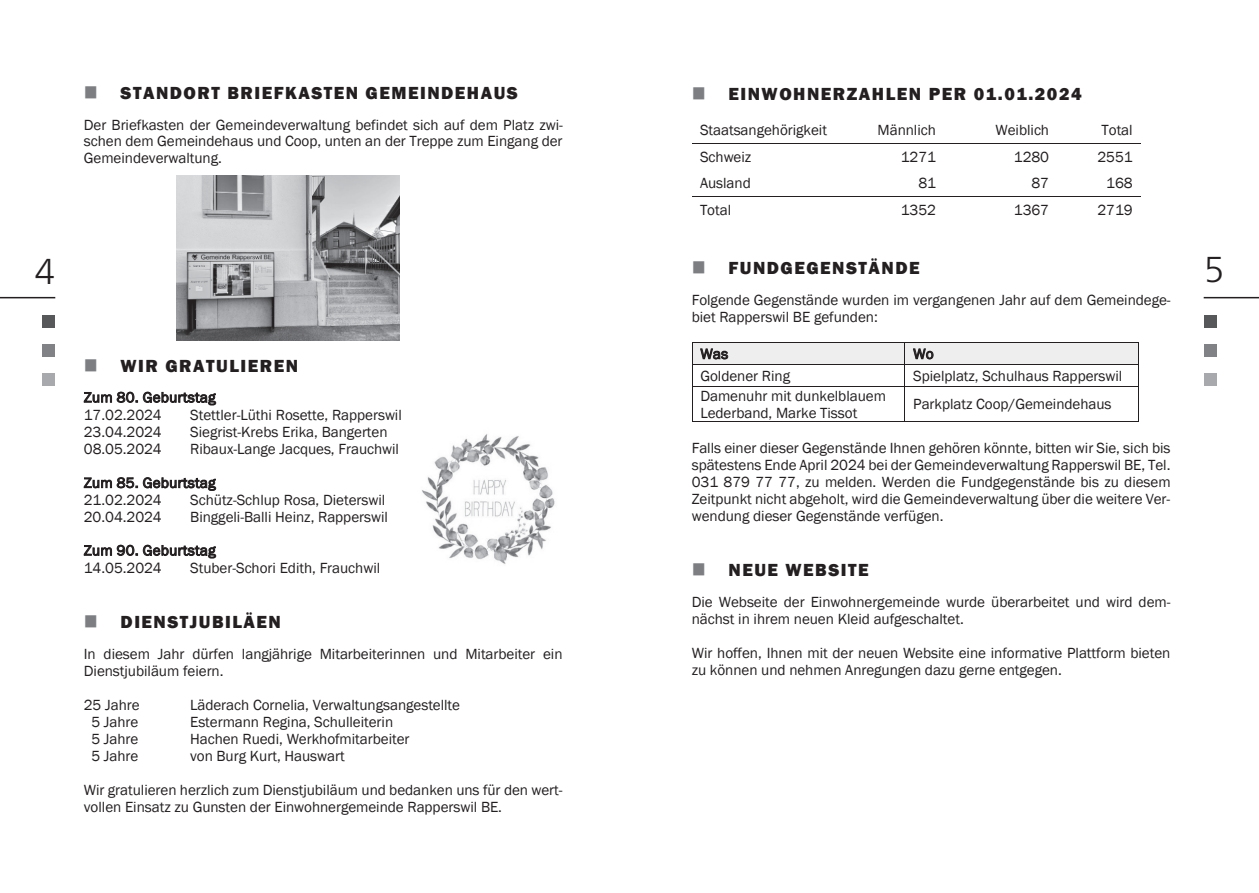
<style>
.page{position:relative;width:1259px;height:893px;background:#fff}
.page>*{position:absolute;margin:0;border:0;box-sizing:border-box;transform-origin:0 0}
.t1{font:300 36px "Frutiger Neue LT";color:#231f20}
.t2{font:800 18px "Franklin Gothic";letter-spacing:.085em;color:#231f20}
.t3{font:15.15px/17px "Franklin Gothic";letter-spacing:-.005em;color:#231f20}
.t4{font:14.85px "Franklin Gothic";letter-spacing:.015em;color:#231f20}
.s1{color:#7c7e81}
</style>
<div class="page">
<hr style="left:692px;top:143px;width:151px;height:1px;background:#231f20">
<hr style="left:844px;top:143px;width:100px;height:1px;background:#231f20">
<hr style="left:944px;top:143px;width:113px;height:1px;background:#231f20">
<hr style="left:1058px;top:143px;width:83px;height:1px;background:#231f20">
<hr style="left:692px;top:196px;width:151px;height:1px;background:#231f20">
<hr style="left:844px;top:196px;width:100px;height:1px;background:#231f20">
<hr style="left:944px;top:196px;width:113px;height:1px;background:#231f20">
<hr style="left:1058px;top:196px;width:83px;height:1px;background:#231f20">
<div style="left:692px;top:343px;width:212px;height:21px;background:#eeeeef"></div>
<div style="left:905px;top:343px;width:233px;height:21px;background:#eeeeef"></div>
<hr style="left:692px;top:342px;width:212px;height:1px;background:#231f20">
<hr style="left:905px;top:342px;width:233px;height:1px;background:#231f20">
<hr style="left:692px;top:364px;width:212px;height:1px;background:#231f20">
<hr style="left:905px;top:364px;width:233px;height:1px;background:#231f20">
<svg style="left:692px;top:343px;width:1px;height:43px"></svg>
<hr style="left:692px;top:386px;width:212px;height:1px;background:#231f20">
<svg style="left:904px;top:342px;width:1px;height:45px"></svg>
<hr style="left:905px;top:386px;width:233px;height:1px;background:#231f20">
<svg style="left:1138px;top:342px;width:1px;height:45px"></svg>
<hr style="left:692px;top:387px;width:1px;height:34px;background:#231f20">
<hr style="left:692px;top:421px;width:212px;height:1px;background:#231f20">
<hr style="left:904px;top:387px;width:1px;height:34px;background:#231f20">
<hr style="left:905px;top:421px;width:233px;height:1px;background:#231f20">
<hr style="left:1138px;top:387px;width:1px;height:34px;background:#231f20">
<hr style="left:1203px;top:297px;width:56px;height:1px;background:#231f20">
<div style="left:1203px;top:315px;width:13px;height:12px;background:#57585a"></div>
<div style="left:1203px;top:344px;width:13px;height:12px;background:#808285"></div>
<div style="left:1203px;top:373px;width:13px;height:12px;background:#a8a9ad"></div>
<img style="left:422px;top:434px;width:133px;height:130px">
<img style="left:177px;top:175px;width:223px;height:165px">
<hr style="left:0;top:297px;width:55px;height:1px;background:#231f20">
<div style="left:43px;top:315px;width:12px;height:12px;background:#57585a"></div>
<div style="left:43px;top:344px;width:12px;height:12px;background:#808285"></div>
<div style="left:43px;top:373px;width:12px;height:12px;background:#a8a9ad"></div>
<p class="t2" style="left:84px;top:81px;width:435px"><span class="s1">■</span> STANDORT BRIEFKASTEN GEMEINDEHAUS</p>
<p class="t3" style="left:84px;top:116px;width:480px;text-align:justify">Der Briefkasten der Gemeindeverwaltung befindet sich auf dem Platz zwi&shy;schen dem Gemeindehaus und Coop, unten an der Treppe zum Eingang der Gemeindeverwaltung.</p>
<h1 class="t1" style="left:35px;top:250px;width:22px">4</h1>
<p class="t2" style="left:84px;top:354px;width:216px"><span class="s1">■</span> WIR GRATULIEREN</p>
<p class="t4" style="left:84px;top:388px;width:133px">Zum 80. Geburtstag</p>
<p class="t3" style="left:84px;top:407px;width:79px">17.02.2024</p>
<p class="t3" style="left:190px;top:407px;width:213px">Stettler-Lüthi Rosette, Rapperswil</p>
<p class="t3" style="left:84px;top:424px;width:79px">23.04.2024</p>
<p class="t3" style="left:190px;top:424px;width:199px">Siegrist-Krebs Erika, Bangerten</p>
<p class="t3" style="left:84px;top:440px;width:79px">08.05.2024</p>
<p class="t3" style="left:190px;top:440px;width:210px">Ribaux-Lange Jacques, Frauchwil</p>
<p class="t4" style="left:84px;top:473px;width:133px">Zum 85. Geburtstag</p>
<p class="t3" style="left:84px;top:492px;width:79px">21.02.2024</p>
<p class="t3" style="left:190px;top:492px;width:197px">Schütz-Schlup Rosa, Dieterswil</p>
<p class="t3" style="left:84px;top:508px;width:79px">20.04.2024</p>
<p class="t3" style="left:190px;top:508px;width:199px">Binggeli-Balli Heinz, Rapperswil</p>
<p class="t4" style="left:84px;top:541px;width:133px">Zum 90. Geburtstag</p>
<p class="t3" style="left:84px;top:560px;width:79px">14.05.2024</p>
<p class="t3" style="left:190px;top:560px;width:191px">Stuber-Schori Edith, Frauchwil</p>
<p class="t2" style="left:84px;top:610px;width:198px"><span class="s1">■</span> DIENSTJUBILÄEN</p>
<p class="t3" style="left:84px;top:646px;width:480px">In diesem Jahr dürfen langjährige Mitarbeiterinnen und Mitarbeiter ein<br>Dienstjubiläum feiern.</p>
<p class="t3" style="left:84px;top:696px;width:57px">25 Jahre</p>
<p class="t3" style="left:190px;top:696px;width:271px">Läderach Cornelia, Verwaltungsangestellte</p>
<p class="t3" style="left:91px;top:714px;width:49px">5 Jahre</p>
<p class="t3" style="left:190px;top:714px;width:205px">Estermann Regina, Schulleiterin</p>
<p class="t3" style="left:91px;top:731px;width:49px">5 Jahre</p>
<p class="t3" style="left:190px;top:731px;width:221px">Hachen Ruedi, Werkhofmitarbeiter</p>
<p class="t3" style="left:91px;top:748px;width:49px">5 Jahre</p>
<p class="t3" style="left:190px;top:748px;width:156px">von Burg Kurt, Hauswart</p>
<p class="t3" style="left:84px;top:781px;width:480px">Wir gratulieren herzlich zum Dienstjubiläum und bedanken uns für den wert&shy;vollen Einsatz zu Gunsten der Einwohnergemeinde Rapperswil BE.</p>
<p class="t2" style="left:692px;top:82px;width:391px"><span class="s1">■</span> EINWOHNERZAHLEN PER 01.01.2024</p>
<p class="t3" style="left:700px;top:122px;width:128px">Staatsangehörigkeit</p>
<p class="t3" style="left:877px;top:122px;width:60px">Männlich</p>
<p class="t3" style="left:995px;top:122px;width:55px">Weiblich</p>
<p class="t3" style="left:1101px;top:122px;width:33px">Total</p>
<p class="t3" style="left:700px;top:149px;width:53px">Schweiz</p>
<p class="t3" style="left:900px;top:149px;width:37px">1271</p>
<p class="t3" style="left:1014px;top:149px;width:37px">1280</p>
<p class="t3" style="left:1097px;top:149px;width:37px">2551</p>
<p class="t3" style="left:700px;top:175px;width:52px">Ausland</p>
<p class="t3" style="left:918px;top:175px;width:19px">81</p>
<p class="t3" style="left:1031px;top:175px;width:19px">87</p>
<p class="t3" style="left:1106px;top:175px;width:28px">168</p>
<p class="t3" style="left:700px;top:202px;width:33px">Total</p>
<p class="t3" style="left:900px;top:202px;width:37px">1352</p>
<p class="t3" style="left:1014px;top:202px;width:37px">1367</p>
<p class="t3" style="left:1097px;top:202px;width:37px">2719</p>
<p class="t2" style="left:692px;top:256px;width:229px"><span class="s1">■</span> FUNDGEGENSTÄNDE</p>
<p class="t3" style="left:692px;top:292px;width:480px">Folgende Gegenstände wurden im vergangenen Jahr auf dem Gemeindege&shy;biet Rapperswil BE gefunden:</p>
<p class="t4" style="left:700px;top:345px;width:29px">Was</p>
<p class="t4" style="left:913px;top:345px;width:22px">Wo</p>
<p class="t3" style="left:700px;top:368px;width:91px">Goldener Ring</p>
<p class="t3" style="left:913px;top:368px;width:210px">Spielplatz, Schulhaus Rapperswil</p>
<p class="t3" style="left:700px;top:387px;width:187px">Damenuhr mit dunkelblauem<br>Lederband, Marke Tissot</p>
<p class="t3" style="left:913px;top:396px;width:200px">Parkplatz Coop/Gemeindehaus</p>
<p class="t3" style="left:692px;top:439px;width:480px;text-align:justify">Falls einer dieser Gegenstände Ihnen gehören könnte, bitten wir Sie, sich bis spätestens Ende April 2024 bei der Gemeindeverwaltung Rapperswil BE, Tel.<br>031 879 77 77, zu melden. Werden die Fundgegenstände bis zu diesem Zeitpunkt nicht abgeholt, wird die Gemeindeverwaltung über die weitere Ver&shy;wendung dieser Gegenstände verfügen.</p>
<p class="t2" style="left:692px;top:558px;width:178px"><span class="s1">■</span> NEUE WEBSITE</p>
<p class="t3" style="left:692px;top:593px;width:480px">Die Webseite der Einwohnergemeinde wurde überarbeitet und wird dem&shy;nächst in ihrem neuen Kleid aufgeschaltet.</p>
<p class="t3" style="left:692px;top:645px;width:480px">Wir hoffen, Ihnen mit der neuen Website eine informative Plattform bieten zu können und nehmen Anregungen dazu gerne entgegen.</p>
<h1 class="t1" style="left:1203px;top:248px;width:22px">5</h1>
</div>
